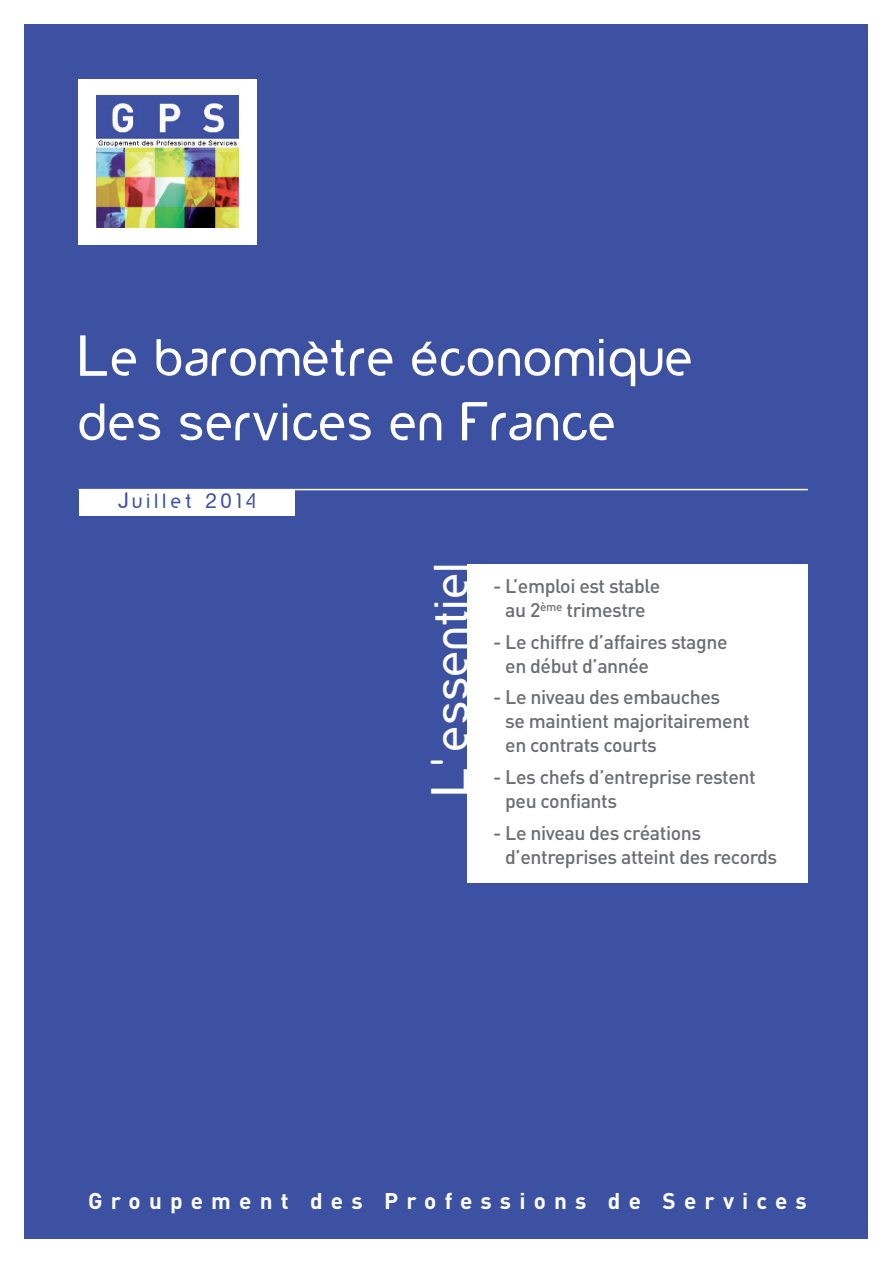
<style>
.page{position:relative;width:893px;height:1263px;background:#fff}
.page>*{position:absolute;margin:0;border:0;box-sizing:border-box;transform-origin:0 0}
.t1{font:54.75px/64.5px "yorkville";letter-spacing:.03em;color:#fff}
.t2{font:49.95px "yorkville";letter-spacing:.03em;color:#fff}
.t3{font:700 22.5px "DIN";letter-spacing:.36em;color:#fff}
.t4{font:21px "yorkville";letter-spacing:.21em;color:#3d51a3}
.t5{font:500 19.5px/24px "DIN";letter-spacing:-.02em;color:#6c6d70}
</style>
<div class="page">
<div style="left:25px;top:24px;width:843px;height:1215px;background:#3d51a3"></div>
<div style="left:79px;top:79px;width:178px;height:165px;background:#fff"></div>
<img style="left:97px;top:96px;width:142px;height:131px">
<div style="left:79px;top:489px;width:215px;height:27px;background:#fff"></div>
<div style="left:468px;top:564px;width:340px;height:319px;background:#fff"></div>
<hr style="left:79px;top:489px;width:729px;height:1px;background:#fff">
<h1 class="t1" style="left:78px;top:325px;width:616px">Le baromètre économique des services en France</h1>
<p class="t4" style="left:118px;top:488px;width:139px">Juillet 2014</p>
<h2 class="t2" style="left:422px;top:796px;width:234px;rotate:-90deg">L’essentiel</h2>
<p class="t5" style="left:493px;top:574px;width:168px;text-align:center">- L’emploi est stable au 2<sup>ème</sup> trimestre</p>
<p class="t5" style="left:505px;top:630px;width:224px;text-indent:-12px">- Le chiffre d’affaires stagne en début d’année</p>
<p class="t5" style="left:505px;top:685px;width:246px;text-indent:-12px">- Le niveau des embauches<br>se maintient majoritairement en contrats courts</p>
<p class="t5" style="left:505px;top:765px;width:252px;text-indent:-12px">- Les chefs d’entreprise restent peu confiants</p>
<p class="t5" style="left:505px;top:821px;width:274px;text-indent:-12px">- Le niveau des créations d’entreprises atteint des records</p>
<p class="t3" style="left:88px;top:1188px;width:720px">Groupement des Professions de Services</p>
</div>
